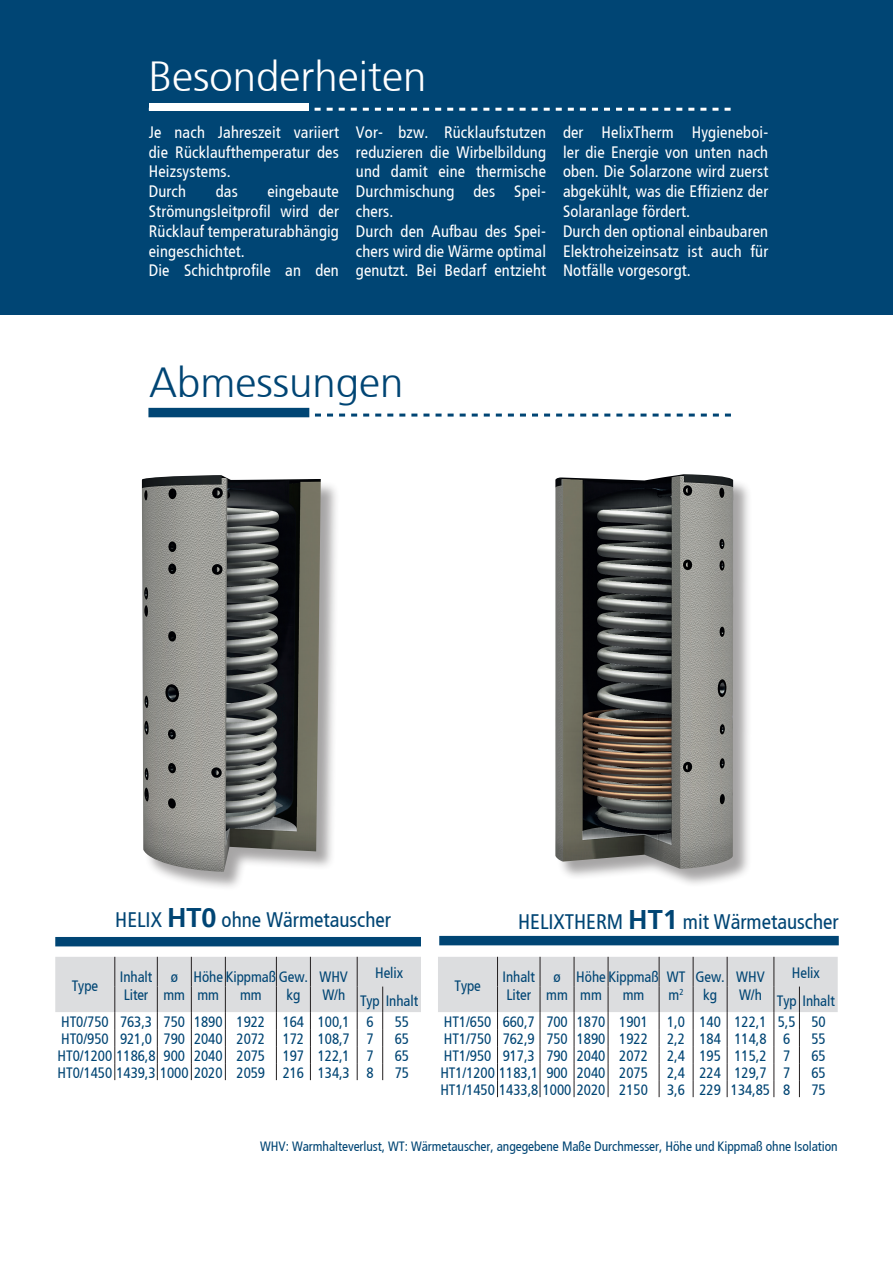
<style>
.page{position:relative;width:893px;height:1263px;background:#fff}
.page>*{position:absolute;margin:0;border:0;box-sizing:border-box;transform-origin:0 0}
.t1{font:300 42px "Frutiger";color:#fff}
.t2{font:300 42px "Frutiger";color:#004574}
.t3{font:condensed 21px "Frutiger";color:#004574}
.t4{font:condensed 16.5px/19.8px "Frutiger";letter-spacing:.01em;color:#fff}
.t5{font:condensed 15px/18px "Frutiger";letter-spacing:-.005em;color:#004574}
.t6{font:condensed 13.5px "Frutiger";letter-spacing:-.005em;color:#004574}
.s1{font-weight:700;font-stretch:normal;font-size:27px}
</style>
<div class="page">
<div style="left:0;top:0;width:893px;height:315px;background:#004574"></div>
<div style="left:149px;top:103px;width:159px;height:8px;background:#fff"></div>
<svg style="left:308px;top:108px;width:423px;height:3px"></svg>
<div style="left:55px;top:937px;width:366px;height:9px;background:#004574"></div>
<div style="left:439px;top:936px;width:400px;height:9px;background:#004574"></div>
<div style="left:148px;top:408px;width:161px;height:9px;background:#004574"></div>
<svg style="left:158px;top:414px;width:573px;height:3px"></svg>
<div style="left:557px;top:476px;width:196px;height:412px;background:#231f20;opacity:.4"></div>
<img style="left:555px;top:474px;width:178px;height:395px">
<div style="left:143px;top:476px;width:197px;height:415px;background:#231f20;opacity:.4"></div>
<img style="left:142px;top:475px;width:179px;height:397px">
<svg style="left:55px;top:957px;width:366px;height:123px"></svg>
<svg style="left:438px;top:957px;width:400px;height:140px"></svg>
<h1 class="t1" style="left:149px;top:54px;width:279px">Besonderheiten</h1>
<p class="t4" style="left:149px;top:122px;width:192px">Je nach Jahreszeit variiert die Rücklaufthemperatur des<br>Heizsystems.<br>Durch</p>
<p class="t4" style="left:149px;top:182px;width:192px;text-indent:119px">eingebaute<br>Strömungsleitprofil wird der<br>Rücklauf temperaturabhängig eingeschichtet.<br>Die Schichtprofile an den</p>
<p class="t4" style="left:216px;top:182px;width:24px">das</p>
<p class="t4" style="left:356px;top:122px;width:192px">Vor- bzw. Rücklaufstutzen reduzieren die Wirbelbildung und damit eine thermische<br>Durchmischung des Spei&shy;chers.<br>Durch den Aufbau des Spei&shy;chers wird die Wärme optimal genutzt. Bei Bedarf entzieht</p>
<p class="t4" style="left:563px;top:122px;width:207px">der HelixTherm Hygieneboi&shy;ler die Energie von unten nach oben. Die Solarzone wird zuerst abgekühlt, was die Effizienz der<br>Solaranlage fördert.<br>Durch den optional einbaubaren<br>Elektroheizeinsatz ist auch für<br>Notfälle vorgesorgt.</p>
<h1 class="t2" style="left:149px;top:360px;width:256px">Abmessungen</h1>
<p class="t3" style="left:115px;top:908px;width:277px">HELIX <span class="s1">HT0</span> ohne Wärmetauscher</p>
<p class="t3" style="left:518px;top:910px;width:322px">HELIXTHERM <span class="s1">HT1</span> mit Wärmetauscher</p>
<p class="t5" style="left:320px;top:968px;width:30px">WHV<br>W/h</p>
<p class="t5" style="left:360px;top:959px;width:60px;line-height:27.6px;text-align:center">Helix<br>Typ Inhalt</p>
<p class="t5" style="left:61px;top:1013px;width:314px">HT0/750 763,3 750 1890 1922 164 100,1 6</p>
<p class="t5" style="left:395px;top:1013px;width:16px">55</p>
<p class="t5" style="left:61px;top:1030px;width:314px">HT0/950 921,0 790 2040 2072 172 108,7 7</p>
<p class="t5" style="left:395px;top:1030px;width:16px">65</p>
<p class="t5" style="left:58px;top:1047px;width:317px">HT0/1200 1186,8 900 2040 2075 197 122,1 7</p>
<p class="t5" style="left:395px;top:1047px;width:16px">65</p>
<p class="t5" style="left:58px;top:1064px;width:317px">HT0/1450 1439,3 1000 2020 2059 216 134,3 8</p>
<p class="t5" style="left:395px;top:1064px;width:16px">75</p>
<p class="t5" style="left:72px;top:977px;width:28px">Type</p>
<p class="t5" style="left:120px;top:968px;width:34px">Inhalt<br>Liter</p>
<p class="t5" style="left:164px;top:968px;width:23px;text-align:center">ø mm</p>
<p class="t5" style="left:194px;top:968px;width:116px">Höhe Kippmaß Gew. mm</p>
<p class="t5" style="left:240px;top:986px;width:23px">mm</p>
<p class="t5" style="left:286px;top:986px;width:15px">kg</p>
<p class="t5" style="left:454px;top:977px;width:28px">Type</p>
<p class="t5" style="left:503px;top:968px;width:34px">Inhalt<br>Liter</p>
<p class="t5" style="left:546px;top:968px;width:23px;text-align:center">ø mm</p>
<p class="t5" style="left:576px;top:968px;width:84px">Höhe Kippmaß mm</p>
<p class="t5" style="left:623px;top:986px;width:23px">mm</p>
<p class="t5" style="left:667px;top:968px;width:20px">WT m<sup>2</sup></p>
<p class="t5" style="left:695px;top:968px;width:31px;text-align:center">Gew. kg</p>
<p class="t5" style="left:736px;top:968px;width:30px">WHV<br>W/h</p>
<p class="t5" style="left:777px;top:959px;width:60px;line-height:27.6px;text-align:center">Helix<br>Typ Inhalt</p>
<p class="t5" style="left:444px;top:1013px;width:205px">HT1/650 660,7 700 1870 1901</p>
<p class="t5" style="left:667px;top:1013px;width:160px">1,0 140 122,1 5,5 50</p>
<p class="t5" style="left:444px;top:1030px;width:205px">HT1/750 762,9 750 1890 1922</p>
<p class="t5" style="left:667px;top:1030px;width:125px">2,2 184 114,8 6</p>
<p class="t5" style="left:811px;top:1030px;width:16px">55</p>
<p class="t5" style="left:444px;top:1047px;width:205px">HT1/950 917,3 790 2040 2072</p>
<p class="t5" style="left:667px;top:1047px;width:125px">2,4 195 115,2 7</p>
<p class="t5" style="left:811px;top:1047px;width:16px">65</p>
<p class="t5" style="left:440px;top:1064px;width:209px">HT1/1200 1183,1 900 2040 2075</p>
<p class="t5" style="left:667px;top:1064px;width:125px">2,4 224 129,7 7</p>
<p class="t5" style="left:811px;top:1064px;width:16px">65</p>
<p class="t5" style="left:440px;top:1081px;width:209px">HT1/1450 1433,8 1000 2020 2150</p>
<p class="t5" style="left:667px;top:1081px;width:125px">3,6 229 134,85 8</p>
<p class="t5" style="left:811px;top:1081px;width:16px">75</p>
<p class="t6" style="left:260px;top:1140px;width:579px">WHV: Warmhalteverlust, WT: Wärmetauscher, angegebene Maße Durchmesser, Höhe und Kippmaß ohne Isolation</p>
</div>
